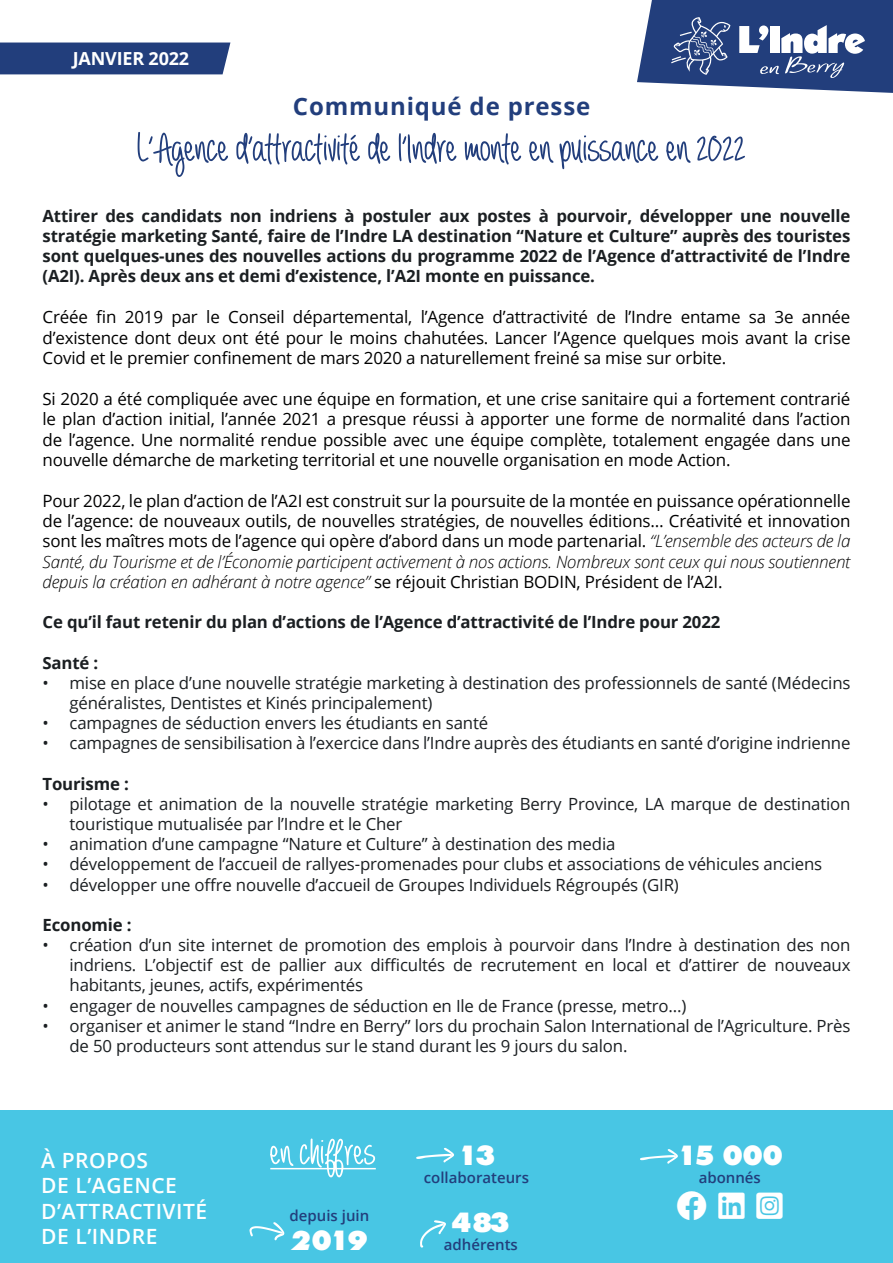
<style>
.page{position:relative;width:893px;height:1263px;background:#fff}
.page>*{position:absolute;margin:0;border:0;box-sizing:border-box;transform-origin:0 0}
.t1{font:700 57px "Always Forever";color:#223e7c}
.t2{font:700 54px "Always Forever";letter-spacing:.005em;color:#fff}
.t3{font:30px "Font Awesome 5 Brands";color:#fff}
.t4{font:800 27px "Opine";letter-spacing:-.05em;color:#fff}
.t5{font:700 24px "Open Sans";letter-spacing:.035em;color:#223e7c}
.t6{font:600 21px/25.2px "Open Sans";letter-spacing:.025em;color:#fff}
.t7{font:700 18px "Open Sans";letter-spacing:-.01em;color:#fff}
.t8{font:16.95px/20.4px "Open Sans";letter-spacing:-.01em;color:#000001;text-align:justify}
.t9{font:16.8px/20.1px "Open Sans";letter-spacing:-.01em;color:#1b1f22}
.t10{font:700 16.8px/20.1px "Open Sans";letter-spacing:-.01em;color:#1b1f22;text-align:justify}
.t11{font:600 15px "Open Sans";color:#223e7c}
.s1{font-weight:300;font-style:italic}
</style>
<div class="page">
<svg style="left:637px;top:0;width:256px;height:93px"></svg>
<div style="left:0;top:43px;width:230px;height:31px;background:#223e7c"></div>
<div style="left:0;top:1111px;width:893px;height:152px;background:#48c6e4"></div>
<hr style="left:270px;top:1168px;width:106px;height:1px;background:#fff">
<svg style="left:249px;top:1222px;width:35px;height:18px"></svg>
<svg style="left:420px;top:1220px;width:26px;height:27px"></svg>
<svg style="left:416px;top:1148px;width:38px;height:14px"></svg>
<svg style="left:640px;top:1149px;width:38px;height:15px"></svg>
<p class="t7" style="left:73px;top:46px;width:118px">JANVIER 2022</p>
<h3 class="t5" style="left:293px;top:89px;width:299px">Communiqué de presse</h3>
<h1 class="t1" style="left:137px;top:125px;width:610px">L’Agence d’attractivité de l’Indre monte en puissance en 2022</h1>
<p class="t10" style="left:43px;top:205px;width:809px">Attirer des candidats non indriens à postuler aux postes à pourvoir, développer une nouvelle stratégie marketing Santé, faire de l’Indre LA destination “Nature et Culture” auprès des touristes sont quelques-unes des nouvelles actions du programme 2022 de l’Agence d’attractivité de l’Indre (A2I). Après deux ans et demi d’existence, l’A2I monte en puissance.</p>
<p class="t8" style="left:43px;top:307px;width:809px">Créée fin 2019 par le Conseil départemental, l’Agence d’attractivité de l’Indre entame sa 3e année d’existence dont deux ont été pour le moins chahutées. Lancer l’Agence quelques mois avant la crise Covid et le premier confinement de mars 2020 a naturellement freiné sa mise sur orbite.</p>
<p class="t8" style="left:43px;top:388px;width:809px">Si 2020 a été compliquée avec une équipe en formation, et une crise sanitaire qui a fortement contrarié le plan d’action initial, l’année 2021 a presque réussi à apporter une forme de normalité dans l’action de l’agence. Une normalité rendue possible avec une équipe complète, totalement engagée dans une nouvelle démarche de marketing territorial et une nouvelle organisation en mode Action.</p>
<p class="t8" style="left:43px;top:490px;width:809px">Pour 2022, le plan d’action de l’A2I est construit sur la poursuite de la montée en puissance opérationnelle de l’agence: de nouveaux outils, de nouvelles stratégies, de nouvelles éditions… Créativité et innovation sont les maîtres mots de l’agence qui opère d’abord dans un mode partenarial. <span class="s1">“L’ensemble des acteurs de la Santé, du Tourisme et de l’Économie participent activement à nos actions. Nombreux sont ceux qui nous soutiennent depuis la création en adhérant à notre agence”</span> se réjouit Christian BODIN, Président de l’A2I.</p>
<p class="t10" style="left:43px;top:612px;width:679px">Ce qu’il faut retenir du plan d’actions de l’Agence d’attractivité de l’Indre pour 2022</p>
<p class="t10" style="left:43px;top:652px;width:57px">Santé :</p>
<p class="t9" style="left:70px;top:672px;width:782px;text-indent:-27px">• mise en place d’une nouvelle stratégie marketing à destination des professionnels de santé (Médecins généralistes, Dentistes et Kinés principalement)</p>
<p class="t9" style="left:43px;top:713px;width:447px">• campagnes de séduction envers les étudiants en santé</p>
<p class="t9" style="left:43px;top:733px;width:809px">• campagnes de sensibilisation à l’exercice dans l’Indre auprès des étudiants en santé d’origine indrienne</p>
<p class="t10" style="left:43px;top:773px;width:88px">Tourisme :</p>
<p class="t9" style="left:70px;top:793px;width:782px;text-indent:-27px">• pilotage et animation de la nouvelle stratégie marketing Berry Province, LA marque de destination touristique mutualisée par l’Indre et le Cher</p>
<p class="t9" style="left:43px;top:834px;width:574px">• animation d’une campagne “Nature et Culture” à destination des media</p>
<p class="t9" style="left:43px;top:854px;width:781px">• développement de l’accueil de rallyes-promenades pour clubs et associations de véhicules anciens</p>
<p class="t9" style="left:43px;top:874px;width:638px">• développer une offre nouvelle d’accueil de Groupes Individuels Régroupés (GIR)</p>
<p class="t10" style="left:43px;top:914px;width:91px">Economie :</p>
<p class="t9" style="left:70px;top:934px;width:782px;text-align:justify;text-indent:-27px">• création d’un site internet de promotion des emplois à pourvoir dans l’Indre à destination des non indriens. L’objectif est de pallier aux difficultés de recrutement en local et d’attirer de nouveaux habitants, jeunes, actifs, expérimentés</p>
<p class="t9" style="left:43px;top:995px;width:645px">• engager de nouvelles campagnes de séduction en Ile de France (presse, metro…)</p>
<p class="t9" style="left:70px;top:1015px;width:782px;text-indent:-27px">• organiser et animer le stand “Indre en Berry” lors du prochain Salon International de l’Agriculture. Près de 50 producteurs sont attendus sur le stand durant les 9 jours du salon.</p>
<p class="t6" style="left:41px;top:1147px;width:167px">À PROPOS<br>DE L’AGENCE<br>D’ATTRACTIVITÉ<br>DE L’INDRE</p>
<h2 class="t2" style="left:270px;top:1130px;width:107px">en chiffres</h2>
<p class="t11" style="left:290px;top:1205px;width:81px">depuis juin</p>
<h3 class="t4" style="left:291px;top:1223px;width:78px">2019</h3>
<h3 class="t4" style="left:457px;top:1138px;width:40px">13</h3>
<p class="t11" style="left:424px;top:1167px;width:107px">collaborateurs</p>
<h3 class="t4" style="left:452px;top:1205px;width:59px">483</h3>
<p class="t11" style="left:444px;top:1234px;width:76px">adhérents</p>
<h3 class="t4" style="left:677px;top:1138px;width:107px">15 000</h3>
<p class="t11" style="left:699px;top:1167px;width:64px">abonnés</p>
<h3 class="t3" style="left:719px;top:1190px;width:66px">■■ ■▲▼❑◆</h3>
</div>
